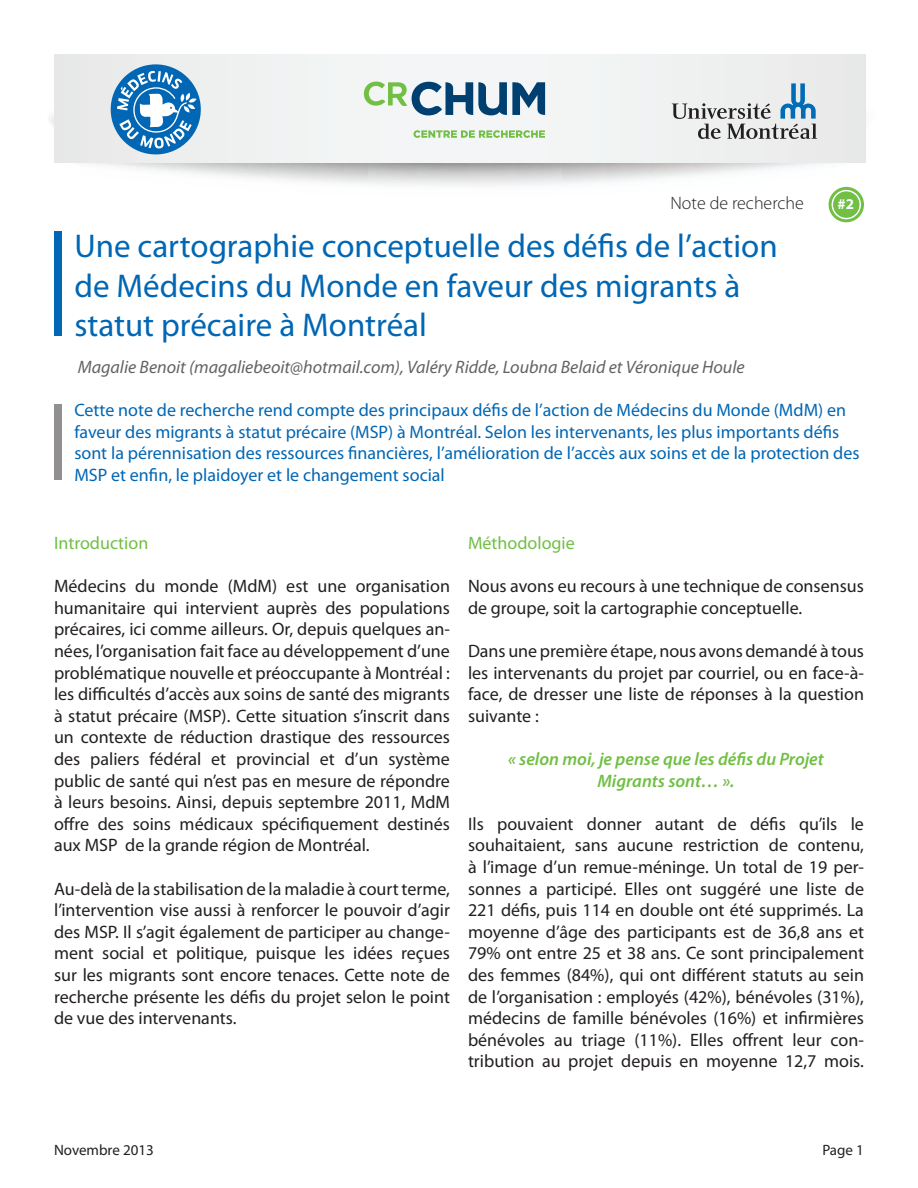
<style>
.page{position:relative;width:918px;height:1188px;background:#fff}
.page>*{position:absolute;margin:0;border:0;box-sizing:border-box;transform-origin:0 0}
.t1{font:33px "Myriad Pro";color:#0166b3}
.t2{font:18px/21.6px "Myriad Pro";color:#231f20;text-align:justify}
.t3{font:18px/21.6px "Myriad Pro";color:#0166b3}
.t4{font:italic 18px "Myriad Pro";color:#636366}
.t5{font:italic 600 18px/21.6px "Myriad Pro";color:#71bf44;text-align:center}
.t6{font:18px "Myriad Pro";color:#71bf44}
.t7{font:300 18px "Myriad Pro";color:#231f20}
.t8{font:15px "Myriad Pro";color:#231f20}
.t9{font:700 15px "Myriad Pro";color:#fff}
</style>
<div class="page">
<div style="left:54px;top:231px;width:7px;height:105px;background:#0166b3"></div>
<div style="left:54px;top:405px;width:7px;height:75px;background:#918f8f"></div>
<svg style="left:50px;top:116px;width:816px;height:83px"></svg>
<div style="left:54px;top:54px;width:812px;height:108px;background:#f0f2f3"></div>
<svg style="left:672px;top:83px;width:145px;height:56px"></svg>
<svg style="left:110px;top:64px;width:91px;height:91px"></svg>
<svg style="left:413px;top:130px;width:132px;height:8px"></svg>
<svg style="left:364px;top:82px;width:181px;height:33px"></svg>
<div style="left:834px;top:192px;width:25px;height:25px;background:#71bf44;border-radius:50%"></div>
<div style="left:829px;top:187px;width:35px;height:35px;border:3px solid #71bf44;border-radius:50%"></div>
<div style="left:833px;top:191px;width:27px;height:27px;border:2px solid #71bf44;border-radius:50%"></div>
<div style="left:836px;top:194px;width:21px;height:21px;border:3px solid #71bf44;border-radius:50%"></div>
<p class="t7" style="left:670px;top:193px;width:135px">Note de recherche</p>
<p class="t9" style="left:838px;top:194px;width:18px">#2</p>
<p class="t1" style="left:74px;top:226px;width:705px">Une cartographie conceptuelle des défis de l’action</p>
<p class="t1" style="left:74px;top:265px;width:667px">de Médecins du Monde en faveur des migrants à</p>
<p class="t1" style="left:74px;top:305px;width:354px">statut précaire à Montréal</p>
<p class="t4" style="left:78px;top:356px;width:669px">Magalie Benoit (magaliebeoit@hotmail.com), Valéry Ridde, Loubna Belaid et Véronique Houle</p>
<p class="t3" style="left:74px;top:399px;width:787px">Cette note de recherche rend compte des principaux défis de l’action de Médecins du Monde (MdM) en faveur des migrants à statut précaire (MSP) à Montréal. Selon les intervenants, les plus importants défis sont la pérennisation des ressources financières, l’amélioration de l’accès aux soins et de la protection des MSP et enfin, le plaidoyer et le changement social</p>
<p class="t6" style="left:54px;top:532px;width:96px">Introduction</p>
<p class="t2" style="left:54px;top:575px;width:398px">Médecins du monde (MdM) est une organisation humanitaire qui intervient auprès des populations précaires, ici comme ailleurs. Or, depuis quelques an&shy;nées, l’organisation fait face au développement d’une problématique nouvelle et préoccupante à Montréal : les difficultés d’accès aux soins de santé des migrants à statut précaire (MSP). Cette situation s’inscrit dans un contexte de réduction drastique des ressources des paliers fédéral et provincial et d’un système public de santé qui n’est pas en mesure de répondre à leurs besoins. Ainsi, depuis septembre 2011, MdM offre des soins médicaux spécifiquement destinés aux MSP de la grande région de Montréal.</p>
<p class="t2" style="left:54px;top:877px;width:398px">Au-delà de la stabilisation de la maladie à court terme, l’intervention vise aussi à renforcer le pouvoir d’agir des MSP. Il s’agit également de participer au change&shy;ment social et politique, puisque les idées reçues sur les migrants sont encore tenaces. Cette note de recherche présente les défis du projet selon le point de vue des intervenants.</p>
<p class="t6" style="left:468px;top:532px;width:108px">Méthodologie</p>
<p class="t2" style="left:468px;top:575px;width:397px">Nous avons eu recours à une technique de consensus de groupe, soit la cartographie conceptuelle.</p>
<p class="t2" style="left:468px;top:640px;width:398px">Dans une première étape, nous avons demandé à tous les intervenants du projet par courriel, ou en face-à&shy;face, de dresser une liste de réponses à la question suivante :</p>
<p class="t5" style="left:508px;top:748px;width:317px">« selon moi, je pense que les défis du Projet<br>Migrants sont… ».</p>
<p class="t2" style="left:468px;top:813px;width:398px">Ils pouvaient donner autant de défis qu’ils le souhaitaient, sans aucune restriction de contenu, à l’image d’un remue-méninge. Un total de 19 per&shy;sonnes a participé. Elles ont suggéré une liste de 221 défis, puis 114 en double ont été supprimés. La moyenne d’âge des participants est de 36,8 ans et 79% ont entre 25 et 38 ans. Ce sont principalement des femmes (84%), qui ont différent statuts au sein de l’organisation : employés (42%), bénévoles (31%), médecins de famille bénévoles (16%) et infirmières bénévoles au triage (11%). Elles offrent leur con&shy;tribution au projet depuis en moyenne 12,7 mois.</p>
<p class="t8" style="left:54px;top:1140px;width:101px">Novembre 2013</p>
<p class="t8" style="left:822px;top:1140px;width:43px">Page 1</p>
</div>
